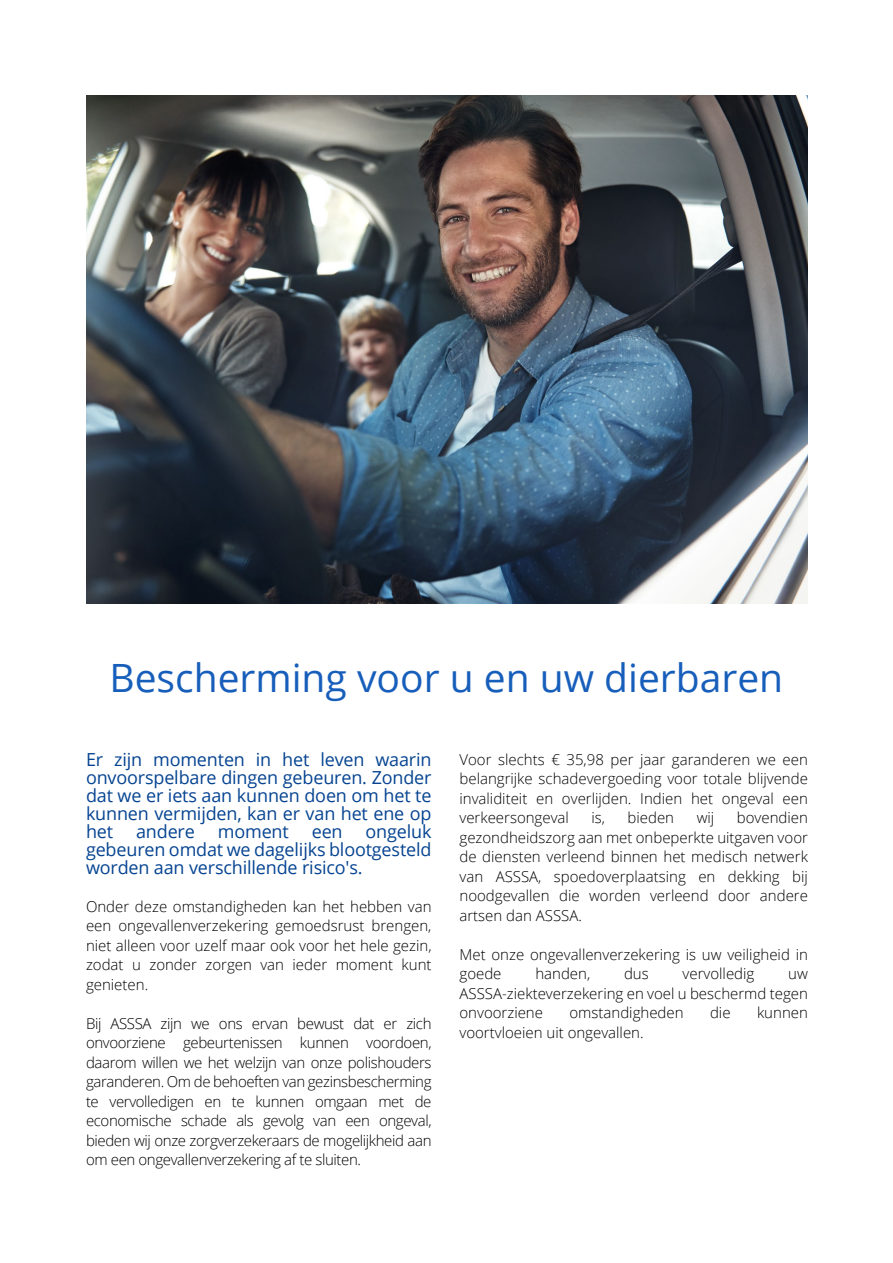
<style>
.page{position:relative;width:893px;height:1263px;background:#fff}
.page>*{position:absolute;margin:0;border:0;box-sizing:border-box;transform-origin:0 0}
.t1{font:39px "Open Sans";color:#175ebb}
.t2{font:18px/18px "Open Sans";letter-spacing:-.01em;color:#064492;text-align:justify}
.t3{font:300 15px/19.5px "Open Sans";color:#000;text-align:justify}
</style>
<div class="page">
<img style="left:86px;top:95px;width:721px;height:509px">
<h1 class="t1" style="left:109px;top:651px;width:675px">Bescherming voor u en uw dierbaren</h1>
<p class="t2" style="left:86px;top:750px;width:347px">Er zijn momenten in het leven waarin onvoorspelbare dingen gebeuren. Zonder dat we er iets aan kunnen doen om het te kunnen vermijden, kan er van het ene op het</p>
<p class="t2" style="left:86px;top:822px;width:347px;text-indent:280px">ongeluk gebeuren omdat we dagelijks blootgesteld worden aan verschillende risico's.</p>
<p class="t3" style="left:86px;top:896px;width:347px">Onder deze omstandigheden kan het hebben van een ongevallenverzekering gemoedsrust brengen, niet alleen voor uzelf maar ook voor het hele gezin, zodat u zonder zorgen van ieder moment kunt genieten.</p>
<p class="t3" style="left:86px;top:1013px;width:347px">Bij ASSSA zijn we ons ervan bewust dat er zich onvoorziene gebeurtenissen kunnen voordoen, daarom willen we het welzijn van onze polishouders garanderen. Om de behoeften van gezinsbescherming te vervolledigen en te kunnen omgaan met de economische schade als gevolg van een ongeval, bieden wij onze zorgverzekeraars de mogelijkheid aan om een ongevallenverzekering af te sluiten.</p>
<p class="t2" style="left:136px;top:822px;width:60px">andere</p>
<p class="t2" style="left:218px;top:822px;width:73px">moment</p>
<p class="t2" style="left:312px;top:822px;width:32px">een</p>
<p class="t3" style="left:459px;top:749px;width:350px">Voor slechts € 35,98 per jaar garanderen we een belangrijke schadevergoeding voor totale blijvende invaliditeit en overlijden. Indien het ongeval een verkeersongeval</p>
<p class="t3" style="left:459px;top:808px;width:350px;text-indent:277px">bovendien gezondheidszorg aan met onbeperkte uitgaven voor de diensten verleend binnen het medisch netwerk van ASSSA, spoedoverplaatsing en dekking bij noodgevallen die worden verleend door andere artsen dan ASSSA.</p>
<p class="t3" style="left:459px;top:944px;width:350px">Met onze ongevallenverzekering is uw veiligheid in goede</p>
<p class="t3" style="left:591px;top:808px;width:15px">is,</p>
<p class="t3" style="left:628px;top:808px;width:48px">bieden</p>
<p class="t3" style="left:697px;top:808px;width:19px">wij</p>
<p class="t3" style="left:535px;top:964px;width:56px">handen,</p>
<p class="t3" style="left:624px;top:964px;width:26px">dus</p>
<p class="t3" style="left:683px;top:964px;width:73px">vervolledig</p>
<p class="t3" style="left:459px;top:964px;width:350px;text-indent:329px">uw ASSSA-ziekteverzekering en voel u beschermd tegen onvoorziene</p>
<p class="t3" style="left:569px;top:1003px;width:116px">omstandigheden</p>
<p class="t3" style="left:710px;top:1003px;width:22px">die</p>
<p class="t3" style="left:757px;top:1003px;width:52px">kunnen</p>
<p class="t3" style="left:459px;top:1022px;width:186px">voortvloeien uit ongevallen.</p>
</div>
